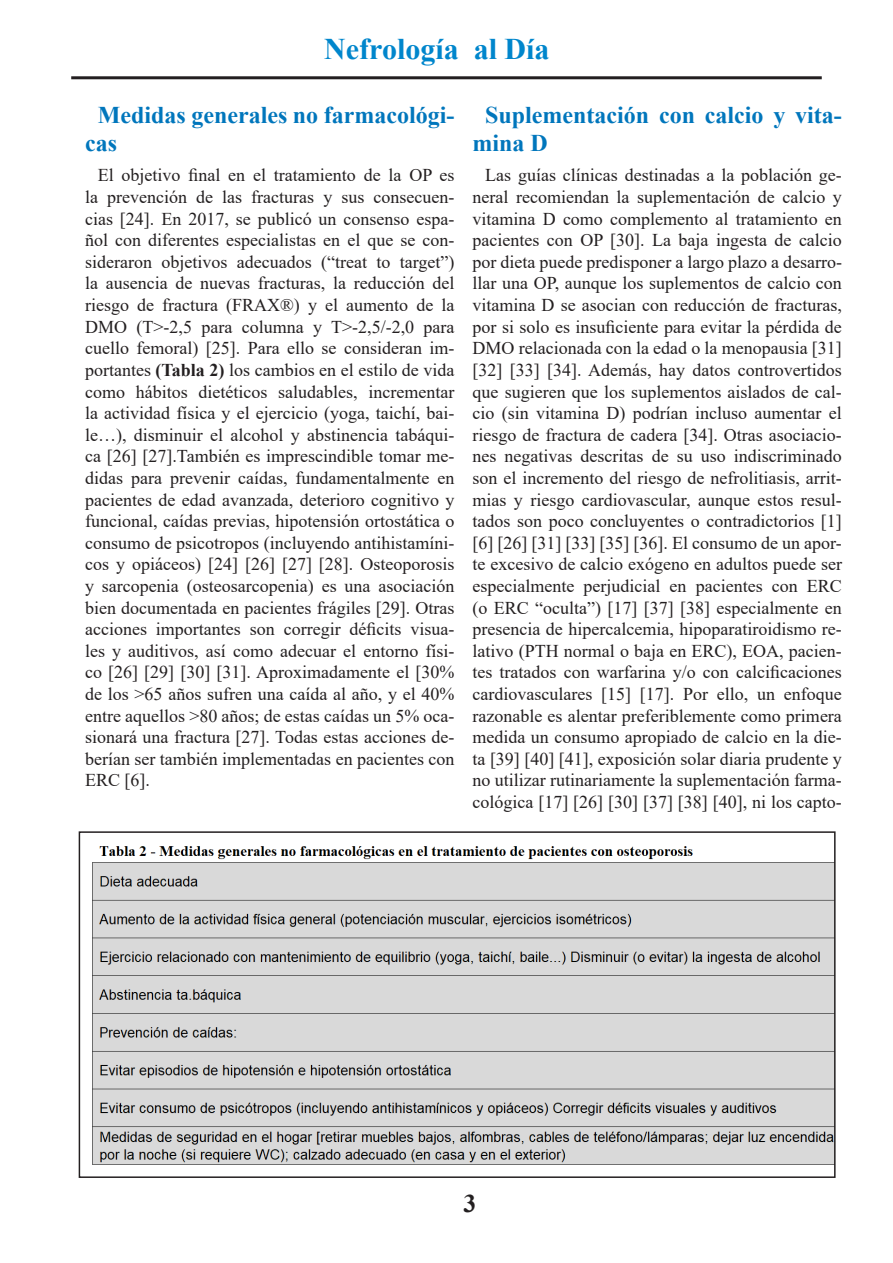
<style>
.page{position:relative;width:893px;height:1263px;background:#fff}
.page>*{position:absolute;margin:0;border:0;box-sizing:border-box;transform-origin:0 0}
.t1{font:700 30px "Times New Roman";color:#0086cc}
.t2{font:700 25.5px "Times New Roman";color:#231f20}
.t3{font:700 24px/28.8px "Times New Roman";color:#0076bc}
.t4{font:18px/21.6px "Times New Roman";color:#231f20;text-align:justify}
.s1{font-weight:700}
</style>
<div class="page">
<hr style="left:71px;top:76px;width:751px;height:3px;background:#231f20">
<img style="left:92px;top:846px;width:741px;height:319px">
<div style="left:79px;top:831px;width:757px;height:347px;border:2px solid #231f20"></div>
<h1 class="t1" style="left:324px;top:27px;width:227px">Nefrología al Día</h1>
<h3 class="t3" style="left:85px;top:99px;width:371px;text-indent:13px">Medidas generales no farmacológi&shy;cas</h3>
<p class="t4" style="left:85px;top:164px;width:371px;text-indent:13px">El objetivo final en el tratamiento de la OP es la prevención de las fracturas y sus consecuen&shy;cias [24]. En 2017, se publicó un consenso espa&shy;ñol con diferentes especialistas en el que se con&shy;sideraron objetivos adecuados (“treat to target”) la ausencia de nuevas fracturas, la reducción del riesgo de fractura (FRAX®) y el aumento de la DMO (T&gt;-2,5 para columna y T&gt;-2,5/-2,0 para cuello femoral) [25]. Para ello se consideran im&shy;portantes <span class="s1">(Tabla 2)</span> los cambios en el estilo de vida como hábitos dietéticos saludables, incrementar la actividad física y el ejercicio (yoga, taichí, bai&shy;le…), disminuir el alcohol y abstinencia tabáqui&shy;ca [26] [27].También es imprescindible tomar me&shy;didas para prevenir caídas, fundamentalmente en pacientes de edad avanzada, deterioro cognitivo y funcional, caídas previas, hipotensión ortostática o consumo de psicotropos (incluyendo antihistamíni&shy;cos y opiáceos) [24] [26] [27] [28]. Osteoporosis y sarcopenia (osteosarcopenia) es una asociación bien documentada en pacientes frágiles [29]. Otras acciones importantes son corregir déficits visua&shy;les y auditivos, así como adecuar el entorno físi&shy;co [26] [29] [30] [31]. Aproximadamente el [30% de los &gt;65 años sufren una caída al año, y el 40% entre aquellos &gt;80 años; de estas caídas un 5% oca&shy;sionará una fractura [27]. Todas estas acciones de&shy;berían ser también implementadas en pacientes con ERC [6].</p>
<h3 class="t3" style="left:472px;top:99px;width:371px;text-indent:13px">Suplementación con calcio y vita&shy;mina D</h3>
<p class="t4" style="left:472px;top:164px;width:371px;text-indent:13px">Las guías clínicas destinadas a la población ge&shy;neral recomiendan la suplementación de calcio y vitamina D como complemento al tratamiento en pacientes con OP [30]. La baja ingesta de calcio por dieta puede predisponer a largo plazo a desarro&shy;llar una OP, aunque los suplementos de calcio con vitamina D se asocian con reducción de fracturas, por si solo es insuficiente para evitar la pérdida de DMO relacionada con la edad o la menopausia [31] [32] [33] [34]. Además, hay datos controvertidos que sugieren que los suplementos aislados de cal&shy;cio (sin vitamina D) podrían incluso aumentar el riesgo de fractura de cadera [34]. Otras asociacio&shy;nes negativas descritas de su uso indiscriminado son el incremento del riesgo de nefrolitiasis, arrit&shy;mias y riesgo cardiovascular, aunque estos resul&shy;tados son poco concluyentes o contradictorios [1] [6] [26] [31] [33] [35] [36]. El consumo de un apor&shy;te excesivo de calcio exógeno en adultos puede ser especialmente perjudicial en pacientes con ERC (o ERC “oculta”) [17] [37] [38] especialmente en presencia de hipercalcemia, hipoparatiroidismo re&shy;lativo (PTH normal o baja en ERC), EOA, pacien&shy;tes tratados con warfarina y/o con calcificaciones cardiovasculares [15] [17]. Por ello, un enfoque razonable es alentar preferiblemente como primera medida un consumo apropiado de calcio en la die&shy;ta [39] [40] [41], exposición solar diaria prudente y no utilizar rutinariamente la suplementación farma&shy;cológica [17] [26] [30] [37] [38] [40], ni los capto-</p>
<h2 class="t2" style="left:463px;top:1185px;width:14px">3</h2>
</div>
